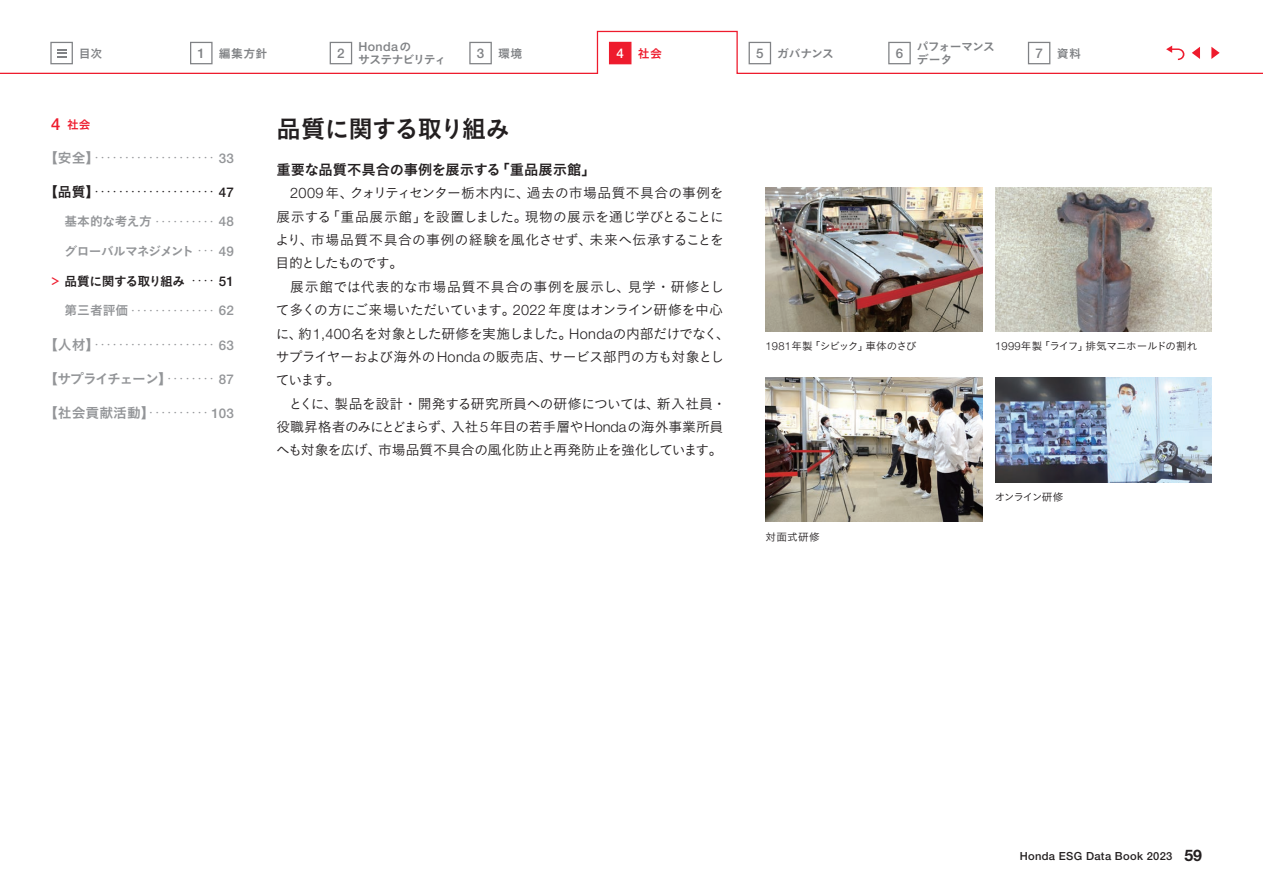
<style>
.page{position:relative;width:1263px;height:893px;background:#fff}
.page>*{position:absolute;margin:0;border:0;box-sizing:border-box;transform-origin:0 0}
.t1{font:24.45px "Koburina Go Std W6";letter-spacing:-.035em;color:#231f20}
.t2{font:14.4px "Koburina Go Std W6";color:#231f20}
.t3{font:13.8px/23.4px "Koburina Go Std W3";letter-spacing:-.025em;color:#231f20}
.t4{font:13.8px "Koburina Go Std W6";letter-spacing:-.085em;color:#939598}
.t5{font:12.75px "Koburina Go Std W6";letter-spacing:-.045em;color:#231f20}
.t6{font:12.75px "Koburina Go Std W6";letter-spacing:-.07em;color:#939598}
.t7{font:500 12.45px "Helvetica Neue LT Pro";letter-spacing:.025em;color:#808285}
.t8{font:11.85px/12.8px "Koburina Go Std W6";letter-spacing:-.055em;color:#808285}
.t9{font:11.85px "Koburina Go Std W6";letter-spacing:-.09em;color:#808285}
.t10{font:11.85px "Koburina Go Std W6";color:#ee1b2d}
.t11{font:11.7px "Koburina Go Std W6";color:#ee1b2d}
.t12{font:500 11.1px "Helvetica Neue LT Pro";letter-spacing:.03em;color:#231f20}
.t13{font:10.65px "Koburina Go Std W3";letter-spacing:-.04em;color:#231f20}
.t14{font:10.65px "Koburina Go Std W3";letter-spacing:-.105em;color:#231f20}
.t15{font:10.65px "Koburina Go Std W3";letter-spacing:-.11em;color:#231f20}
.t16{font:6.45px "Koburina Go Std W6";color:#939598}
.t17{font:6.45px "Koburina Go Std W6";color:#231f20}
.s1{font-family:"Helvetica Neue LT Pro";font-weight:500;font-size:13.35px}
.s2{font-family:"Koburina Go Std W6";font-weight:400;font-size:11.85px}
.s3{font-family:"Helvetica Neue LT Pro";font-weight:500;font-size:13.35px;color:#fff}
.s4{font-family:"Helvetica Neue LT Pro";font-weight:500;font-size:16.8px}
.s5{font-size:13.8px}
.s6{font-size:12.75px}
.s7{font-size:10.2px;color:#ee1b2d}
.s8{font-family:"Helvetica Neue LT Pro";font-weight:300;font-size:14.55px}
.s9{font-family:"Helvetica Neue LT Pro";font-weight:300;font-size:11.1px}
.s10{font-weight:700;font-size:15.9px}
</style>
<div class="page">
<img style="left:765px;top:377px;width:217px;height:145px">
<img style="left:995px;top:377px;width:217px;height:106px">
<img style="left:765px;top:187px;width:217px;height:145px">
<img style="left:995px;top:187px;width:217px;height:145px">
<svg style="left:0;top:30px;width:1263px;height:44px"></svg>
<div style="left:609px;top:42px;width:22px;height:22px;background:#ee1b2d"></div>
<p class="t8" style="left:79px;top:47px;width:25px">目次</p>
<p class="t8" style="left:197px;top:47px;width:71px"><span class="s1">1</span> 編集方針</p>
<p class="t7" style="left:359px;top:40px;width:54px">Honda<span class="s2">の</span></p>
<p class="t9" style="left:337px;top:50px;width:111px"><sup>2</sup> サステナビリティ</p>
<p class="t8" style="left:477px;top:47px;width:47px"><span class="s1">3</span> 環境</p>
<p class="t8" style="left:756px;top:47px;width:80px"><span class="s1">5</span> ガバナンス</p>
<p class="t8" style="left:896px;top:41px;width:101px;text-indent:21px">パフォーマンス<br><sup>6</sup> データ</p>
<p class="t10" style="left:616px;top:44px;width:47px"><span class="s3">4</span> 社会</p>
<p class="t8" style="left:1035px;top:47px;width:47px"><span class="s1">7</span> 資料</p>
<p class="t11" style="left:51px;top:116px;width:41px"><span class="s4">4</span> 社会</p>
<p class="t16" style="left:44px;top:153px;width:191px"><span class="s5">【安全】</span>・・・・・・・・・・・・・・・・・・・・ <span class="s1">33</span></p>
<p class="t17" style="left:44px;top:187px;width:191px"><span class="s5">【品質】</span>・・・・・・・・・・・・・・・・・・・・ <span class="s1">47</span></p>
<p class="t16" style="left:65px;top:216px;width:171px"><span class="s6">基本的な考え方</span>・・・・・・・・・・ <span class="s1">48</span></p>
<p class="t6" style="left:65px;top:241px;width:171px">グローバルマネジメント<sup>・・・</sup> <span class="s1">49</span></p>
<p class="t5" style="left:50px;top:271px;width:185px"><span class="s7">＞</span>品質に関する取り組み <sup>・・・・</sup> <span class="s1">51</span></p>
<p class="t16" style="left:65px;top:305px;width:171px"><span class="s6">第三者評価</span>・・・・・・・・・・・・・・ <span class="s1">62</span></p>
<p class="t16" style="left:44px;top:340px;width:191px"><span class="s5">【人材】</span>・・・・・・・・・・・・・・・・・・・・ <span class="s1">63</span></p>
<p class="t4" style="left:44px;top:368px;width:191px">【サプライチェーン】<sup>・・・・・・・・</sup> <span class="s1">87</span></p>
<p class="t16" style="left:44px;top:408px;width:191px"><span class="s5">【社会貢献活動】</span>・・・・・・・・・・ <span class="s1">103</span></p>
<h1 class="t1" style="left:276px;top:110px;width:235px">品質に関する取り組み</h1>
<p class="t2" style="left:276px;top:159px;width:321px">重要な品質不具合の事例を展示する「重品展示館」</p>
<p class="t3" style="left:275px;top:181px;width:450px;text-align:justify;text-indent:15px"><span class="s8">2009</span>年、クォリティセンター栃木内に、過去の市場品質不具合の事例を展示する「重品展示館」を設置しました。現物の展示を通じ学びとることにより、市場品質不具合の事例の経験を風化させず、未来へ伝承することを目的としたものです。</p>
<p class="t3" style="left:276px;top:275px;width:456px;text-indent:14px">展示館では代表的な市場品質不具合の事例を展示し、見学・研修として多くの方にご来場いただいています。<span class="s8">2022</span> 年度はオンライン研修を中心に、約<span class="s8">1,400</span>名を対象とした研修を実施しました。<span class="s8">Honda</span>の内部だけでなく、サプライヤーおよび海外の<span class="s8">Honda</span>の販売店、サービス部門の方も対象としています。</p>
<p class="t3" style="left:276px;top:392px;width:452px;text-indent:13px">とくに、製品を設計・開発する研究所員への研修については、新入社員・役職昇格者のみにとどまらず、入社<span class="s8">5</span>年目の若手層や<span class="s8">Honda</span>の海外事業所員へも対象を広げ、市場品質不具合の風化防止と再発防止を強化しています。</p>
<p class="t14" style="left:765px;top:338px;width:152px"><span class="s9">1981</span>年製「シビック」車体のさび</p>
<p class="t13" style="left:995px;top:338px;width:204px"><span class="s9">1999</span>年製「ライフ」排気マニホールドの割れ</p>
<p class="t13" style="left:765px;top:529px;width:56px">対面式研修</p>
<p class="t15" style="left:995px;top:488px;width:70px">オンライン研修</p>
<p class="t12" style="left:1020px;top:849px;width:184px">Honda ESG Data Book 2023 <span class="s10">59</span></p>
</div>
